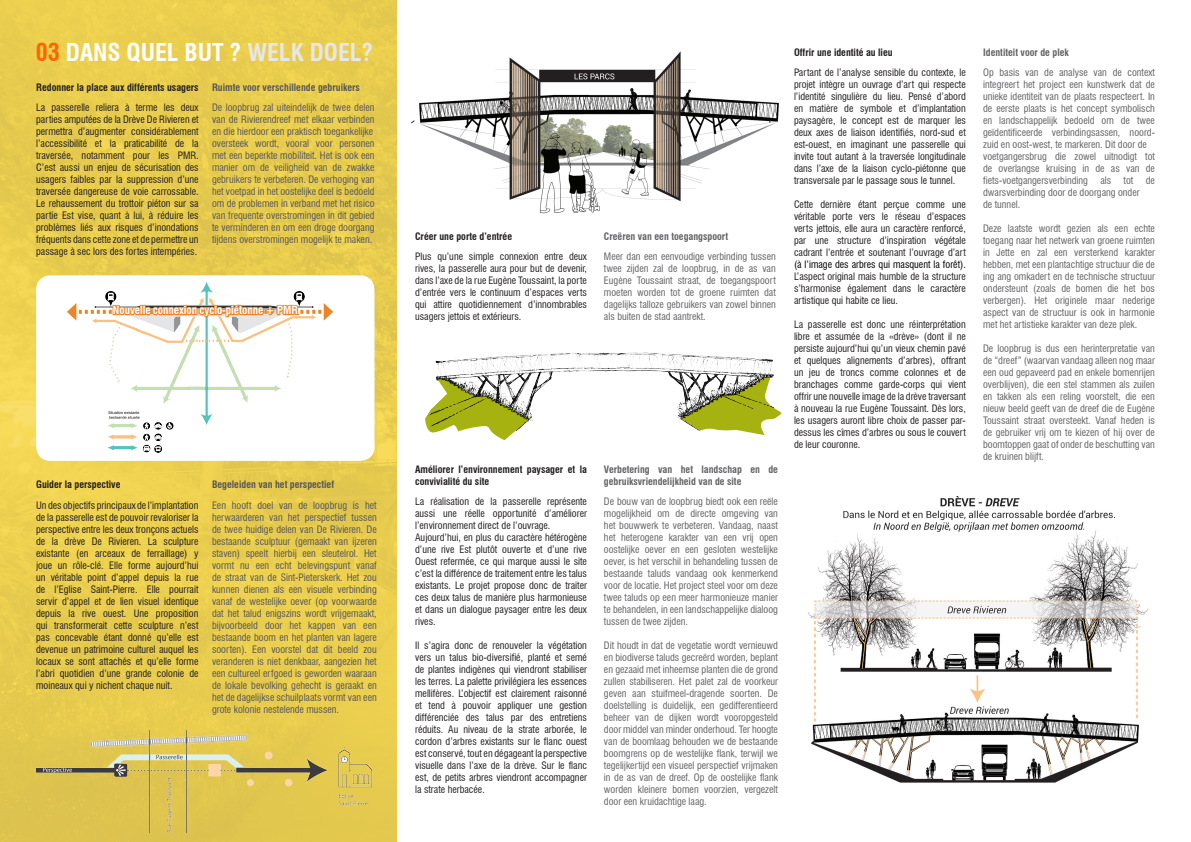
<style>
.page{position:relative;width:1191px;height:842px;background:#fff}
.page>*{position:absolute;margin:0;border:0;box-sizing:border-box;transform-origin:0 0}
.t1{font:700 condensed 24px "Swiss 721 BT";color:#fff}
.t2{font:700 condensed 11px "Swiss 721 BT";color:#fff}
.t3{font:condensed 10px/12px "Swiss 721 BT";color:#231f20;text-align:justify}
.t4{font:condensed 10px/12px "Swiss 721 BT";color:#636366;text-align:justify}
.t5{font:condensed 10px/12px "Swiss 721 BT";color:#57585a;text-align:justify}
.t6{font:700 condensed 10px/12px "Swiss 721 BT";color:#231f20}
.t7{font:700 condensed 10px/12px "Swiss 721 BT";color:#636366}
.t8{font:700 condensed 10px "Swiss 721 BT";color:#57585a}
.s1{color:#ff6501}
.s2{color:#e6e7e9}
.s3{color:#000}
</style>
<div class="page">
<img style="left:0;top:0;width:397px;height:842px">
<img style="left:808px;top:496px;width:341px;height:287px">
<img style="left:412px;top:51px;width:367px;height:163px">
<img style="left:435px;top:352px;width:338px;height:70px">
<svg style="left:425px;top:379px;width:105px;height:61px"></svg>
<svg style="left:681px;top:377px;width:101px;height:58px"></svg>
<img style="left:36px;top:728px;width:341px;height:105px">
<div style="left:36px;top:275px;width:338px;height:186px;background:#fff;border-radius:14px"></div>
<img style="left:108px;top:282px;width:185px;height:171px">
<svg style="left:67px;top:288px;width:266px;height:43px"></svg>
<p class="t1" style="left:36px;top:38px;width:339px"><span class="s1">03</span> DANS QUEL BUT ? <span class="s2">WELK DOEL?</span></p>
<p class="t6" style="left:794px;top:46px;width:100px">Offrir une identité au lieu</p>
<p class="t3" style="left:794px;top:66px;width:173px">Partant de l’analyse sensible du contexte, le projet intègre un ouvrage d’art qui respecte l’identité singulière du lieu. Pensé d’abord en matière de symbole et d’implantation paysagère, le concept est de marquer les deux axes de liaison identifiés, nord-sud et est-ouest, en imaginant une passerelle qui invite tout autant à la traversée longitudinale dans l’axe de la liaison cyclo-piétonne que transversale par le passage sous le tunnel.</p>
<p class="t3" style="left:794px;top:198px;width:173px">Cette dernière étant perçue comme une véritable porte vers le réseau d’espaces verts jettois, elle aura un caractère renforcé, par une structure d’inspiration végétale cadrant l’entrée et soutenant l’ouvrage d’art <span class="s3">(à l’image des arbres qui masquent la forêt).<br></span>L’aspect original mais humble de la structure s’harmonise également dans le caractère artistique qui habite ce lieu.</p>
<p class="t3" style="left:794px;top:318px;width:173px">La passerelle est donc une réinterprétation libre et assumée de la «drève» (dont il ne persiste aujourd’hui qu’un vieux chemin pavé et quelques alignements d’arbres), offrant un jeu de troncs comme colonnes et de branchages comme garde-corps qui vient offrir une nouvelle image de la drève traversant à nouveau la rue Eugène Toussaint. Dès lors, les usagers auront libre choix de passer par&shy;dessus les cîmes d’arbres ou sous le couvert de leur couronne.</p>
<p class="t6" style="left:36px;top:81px;width:164px">Redonner la place aux différents usagers</p>
<p class="t3" style="left:36px;top:102px;width:164px">La passerelle reliera à terme les deux parties amputées de la Drève De Rivieren et permettra d’augmenter considérablement l’accessibilité et la praticabilité de la traversée, notamment pour les PMR.<br>C’est aussi un enjeu de sécurisation des usagers faibles par la suppression d’une traversée dangereuse de voie carrossable.<br>Le rehaussement du trottoir piéton sur sa partie Est vise, quant à lui, à réduire les problèmes liés aux risques d’inondations fréquents dans cette zone et de permettre un passage à sec lors des fortes intempéries.</p>
<p class="t8" style="left:212px;top:81px;width:149px">Ruimte voor verschillende gebruikers</p>
<p class="t5" style="left:212px;top:102px;width:164px">De loopbrug zal uiteindelijk de twee delen van de Rivierendreef met elkaar verbinden en die hierdoor een praktisch toegankelijke</p>
<p class="t5" style="left:212px;top:138px;width:164px">oversteek wordt, vooral voor personen met een beperkte mobiliteit. Het is ook een manier om de veiligheid van de zwakke gebruikers te verbeteren. De verhoging van het voetpad in het oostelijke deel is bedoeld om de problemen in verband met het risico van frequente overstromingen in dit gebied te verminderen en om een droge doorgang tijdens overstromingen mogelijk te maken.</p>
<p class="t6" style="left:415px;top:230px;width:98px">Créer une porte d’entrée</p>
<p class="t3" style="left:415px;top:250px;width:173px">Plus qu’une simple connexion entre deux rives, la passerelle aura pour but de devenir, dans l’axe de la rue Eugène Toussaint, la porte d’entrée vers le continuum d’espaces verts qui attire quotidiennement d’innombrables usagers jettois et extérieurs.</p>
<p class="t7" style="left:604px;top:230px;width:126px">Creëren van een toegangspoort</p>
<p class="t4" style="left:604px;top:250px;width:173px">Meer dan een eenvoudige verbinding tussen twee zijden zal de loopbrug, in de as van Eugène Toussaint straat, de toegangspoort moeten worden tot de groene ruimten dat dagelijks talloze gebruikers van zowel binnen als buiten de stad aantrekt.</p>
<p class="t2" style="left:113px;top:304px;width:186px">Nouvelle connexion cyclo-piétonne + PMR</p>
<p class="t6" style="left:36px;top:478px;width:86px">Guider la perspective</p>
<p class="t3" style="left:36px;top:499px;width:164px">Un des objectifs principaux de l’implantation de la passerelle est de pouvoir revaloriser la perspective entre les deux tronçons actuels de la drève De Rivieren. La sculpture existante (en arceaux de ferraillage) y joue un rôle-clé. Elle forme aujourd’hui un véritable point d’appel depuis la rue de l’Eglise Saint-Pierre. Elle pourrait servir d’appel et de lien visuel identique depuis la rive ouest. Une proposition qui transformerait cette sculpture n’est pas concevable étant donné qu’elle est devenue un patrimoine culturel auquel les locaux se sont attachés et qu’elle forme l’abri quotidien d’une grande colonie de moineaux qui y nichent chaque nuit.</p>
<p class="t8" style="left:212px;top:478px;width:124px">Begeleiden van het perspectief</p>
<p class="t5" style="left:212px;top:499px;width:166px">Een hooft doel van de loopbrug is het herwaarderen van het perspectief tussen de twee huidige delen van De Rivieren. De bestaande sculptuur (gemaakt van ijzeren staven) speelt hierbij een sleutelrol. Het vormt nu een echt belevingspunt vanaf de straat van de Sint-Pieterskerk. Het zou kunnen dienen als een visuele verbinding vanaf de westelijke oever (op voorwaarde dat het talud enigszins wordt vrijgemaakt, bijvoorbeeld door het kappen van een bestaande boom en het planten van lagere soorten). Een voorstel dat dit beeld zou veranderen is niet denkbaar, aangezien het een cultureel erfgoed is geworden waaraan de lokale bevolking gehecht is geraakt en het de dagelijkse schuilplaats vormt van een</p>
<p class="t5" style="left:212px;top:703px;width:129px">grote kolonie nestelende mussen.</p>
<p class="t6" style="left:415px;top:463px;width:173px">Améliorer l’environnement paysager et la convivialité du site</p>
<p class="t3" style="left:415px;top:495px;width:173px">La réalisation de la passerelle représente aussi une réelle opportunité d’améliorer l’environnement direct de l’ouvrage.</p>
<p class="t3" style="left:415px;top:531px;width:173px">Aujourd’hui, en plus du caractère hétérogène d’une rive Est plutôt ouverte et d’une rive Ouest refermée, ce qui marque aussi le site c’est la différence de traitement entre les talus existants. Le projet propose donc de traiter ces deux talus de manière plus harmonieuse et dans un dialogue paysager entre les deux rives.</p>
<p class="t3" style="left:415px;top:639px;width:173px">Il s’agira donc de renouveler la végétation vers un talus bio-diversifié, planté et semé de plantes indigènes qui viendront stabiliser les terres. La palette privilégiera les essences mellifères. L’objectif est clairement raisonné et tend à pouvoir appliquer une gestion différenciée des talus par des entretiens réduits. Au niveau de la strate arborée, le cordon d’arbres existants sur le flanc ouest est conservé, tout en dégageant la perspective visuelle dans l’axe de la drève. Sur le flanc est, de petits arbres viendront accompagner la strate herbacée.</p>
<p class="t7" style="left:604px;top:463px;width:175px">Verbetering van het landschap en de gebruiksvriendelijkheid van de site</p>
<p class="t4" style="left:604px;top:495px;width:175px">De bouw van de loopbrug biedt ook een reële mogelijkheid om de directe omgeving van het bouwwerk te verbeteren. Vandaag, naast het heterogene karakter van een vrij open oostelijke oever en een gesloten westelijke oever, is het verschil in behandeling tussen de bestaande taluds vandaag ook kenmerkend voor de locatie. Het project steel voor om deze twee taluds op een meer harmonieuze manier te behandelen, in een landschappelijke dialoog tussen de twee zijden.</p>
<p class="t4" style="left:604px;top:639px;width:175px">Dit houdt in dat de vegetatie wordt vernieuwd en biodiverse taluds gecreërd worden, beplant en gezaaid met inheemse planten die de grond zullen stabiliseren. Het palet zal de voorkeur geven aan stuifmeel-dragende soorten. De doelstelling is duidelijk, een gedifferentieerd beheer van de dijken wordt vooropgesteld door middel van minder onderhoud. Ter hoogte van de boomlaag behouden we de bestaande boomgrens op de westelijke flank, terwijl we tegelijkertijd een visueel perspectief vrijmaken in de as van de dreef. Op de oostelijke flank worden kleinere bomen voorzien, vergezelt door een kruidachtige laag.</p>
<p class="t7" style="left:983px;top:46px;width:87px">Identiteit voor de plek</p>
<p class="t4" style="left:983px;top:66px;width:173px">Op basis van de analyse van de context integreert het project een kunstwerk dat de unieke identiteit van de plaats respecteert. In de eerste plaats is het concept symbolisch en landschappelijk bedoeld om de twee geïdentificeerde verbindingsassen, noord&shy;zuid en oost-west, te markeren. Dit door de</p>
<p class="t4" style="left:983px;top:150px;width:173px">voetgangersbrug die zowel uitnodigt tot de overlangse kruising in de as van de fiets-voetgangersverbinding als tot de dwarsverbinding door de doorgang onder</p>
<p class="t4" style="left:983px;top:198px;width:39px">de tunnel.</p>
<p class="t4" style="left:983px;top:222px;width:173px">Deze laatste wordt gezien als een echte toegang naar het netwerk van groene ruimten in Jette en zal een versterkend karakter hebben, met een plantachtige structuur die de ing ang omkadert en de technische structuur ondersteunt (zoals de bomen die het bos verbergen). Het originele maar nederige aspect van de structuur is ook in harmonie met het artistieke karakter van deze plek.</p>
<p class="t4" style="left:983px;top:342px;width:173px">De loopbrug is dus een herinterpretatie van de “dreef” (waarvan vandaag alleen nog maar een oud gepaveerd pad en enkele bomenrijen overblijven), die een stel stammen als zuilen en takken als een reling voorstelt, die een nieuw beeld geeft van de dreef die de Eugène Toussaint straat oversteekt. Vanaf heden is de gebruiker vrij om te kiezen of hij over de boomtoppen gaat of onder de beschutting van de kruinen blijft.</p>
</div>
